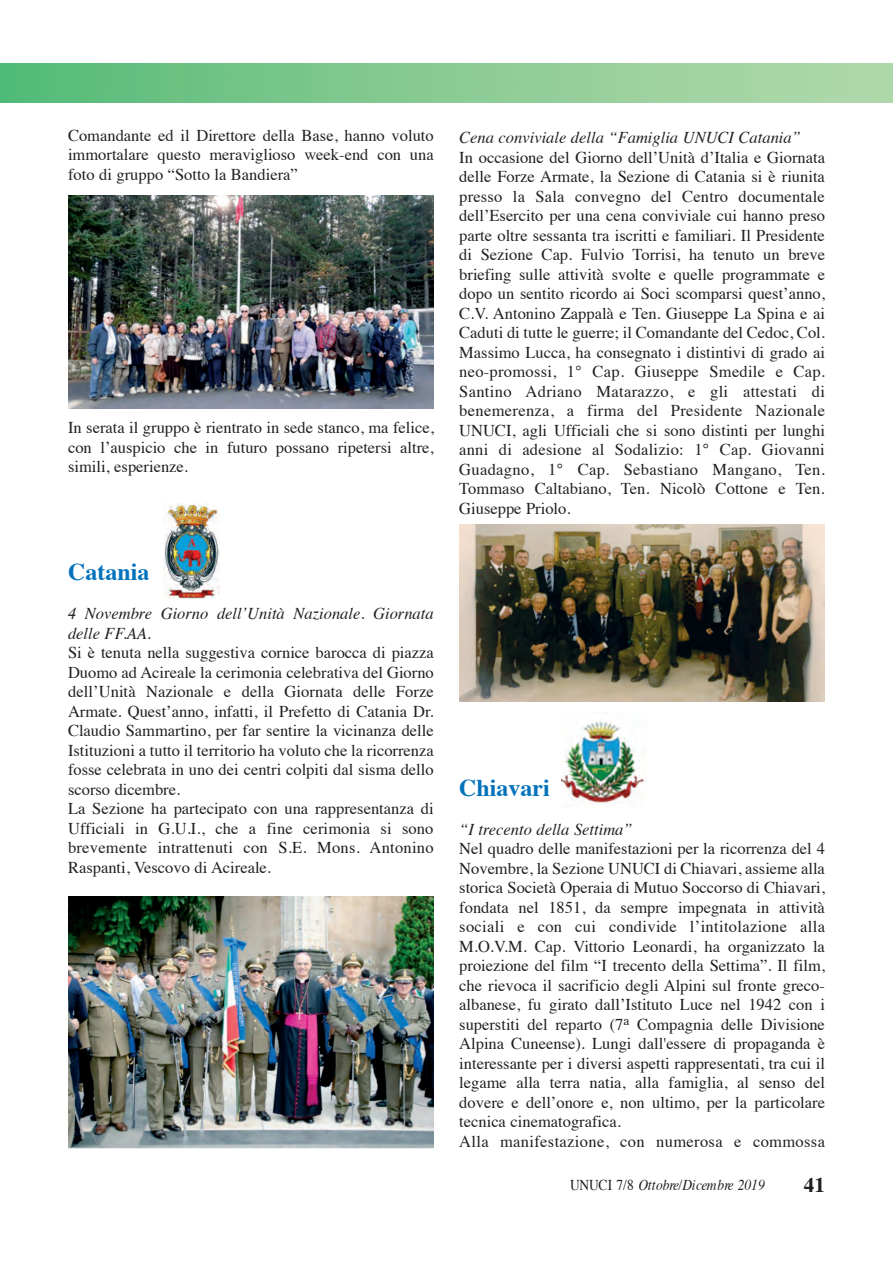
<style>
.page{position:relative;width:893px;height:1263px;background:#fff}
.page>*{position:absolute;margin:0;border:0;box-sizing:border-box;transform-origin:0 0}
.t1{font:700 24px "Times";color:#0072bc}
.t2{font:700 21px "Times";color:#231f20}
.t3{font:16.5px/19.5px "Times";color:#231f20}
.t4{font:italic 15px "Times";color:#231f20;scale:.9 1}
.s1{font-style:italic}
.s2{font-style:normal}
</style>
<div class="page">
<img style="left:0;top:64px;width:893px;height:39px">
<img style="left:68px;top:196px;width:366px;height:212px">
<img style="left:459px;top:525px;width:366px;height:176px">
<img style="left:163px;top:503px;width:56px;height:96px">
<img style="left:68px;top:896px;width:366px;height:252px">
<img style="left:561px;top:721px;width:84px;height:87px">
<p class="t3" style="left:68px;top:127px;width:367px;text-align:justify">Comandante ed il Direttore della Base, hanno voluto immortalare questo meraviglioso week-end con una foto di gruppo “Sotto la Bandiera”</p>
<p class="t3" style="left:68px;top:419px;width:367px;text-align:justify">In serata il gruppo è rientrato in sede stanco, ma felice, con l’auspicio che in futuro possano ripetersi altre, simili, esperienze.</p>
<p class="t1" style="left:68px;top:562px;width:83px">Catania</p>
<p class="t3" style="left:68px;top:605px;width:367px"><span class="s1">4 Novembre Giorno dell’Unità Nazionale. Giornata delle FF.AA.<br></span>Si è tenuta nella suggestiva cornice barocca di piazza Duomo ad Acireale la cerimonia celebrativa del Giorno dell’Unità Nazionale e della Giornata delle Forze Armate. Quest’anno, infatti, il Prefetto di Catania Dr.<br>Claudio Sammartino, per far sentire la vicinanza delle Istituzioni a tutto il territorio ha voluto che la ricorrenza fosse celebrata in uno dei centri colpiti dal sisma dello scorso dicembre.<br>La Sezione ha partecipato con una rappresentanza di Ufficiali in G.U.I., che a fine cerimonia si sono brevemente intrattenuti con S.E. Mons. Antonino Raspanti, Vescovo di Acireale.</p>
<p class="t3" style="left:459px;top:129px;width:367px"><span class="s1">Cena conviviale della “Famiglia UNUCI Catania”<br></span>In occasione del Giorno dell’Unità d’Italia e Giornata delle Forze Armate, la Sezione di Catania si è riunita presso la Sala convegno del Centro documentale dell’Esercito per una cena conviviale cui hanno preso parte oltre sessanta tra iscritti e familiari. Il Presidente di Sezione Cap. Fulvio Torrisi, ha tenuto un breve briefing sulle attività svolte e quelle programmate e dopo un sentito ricordo ai Soci scomparsi quest’anno, C.V. Antonino Zappalà e Ten. Giuseppe La Spina e ai Caduti di tutte le guerre; il Comandante del Cedoc, Col.<br>Massimo Lucca, ha consegnato i distintivi di grado ai neo-promossi, 1° Cap. Giuseppe Smedile e Cap.<br>Santino Adriano Matarazzo, e gli attestati di benemerenza, a firma del Presidente Nazionale UNUCI, agli Ufficiali che si sono distinti per lunghi anni di adesione al Sodalizio: 1° Cap. Giovanni Guadagno, 1° Cap. Sebastiano Mangano, Ten.<br>Tommaso Caltabiano, Ten. Nicolò Cottone e Ten.<br>Giuseppe Priolo.</p>
<p class="t1" style="left:459px;top:778px;width:92px">Chiavari</p>
<p class="t3" style="left:459px;top:821px;width:367px"><span class="s1">“I trecento della Settima”<br></span>Nel quadro delle manifestazioni per la ricorrenza del 4<br>Novembre, la Sezione UNUCI di Chiavari, assieme alla storica Società Operaia di Mutuo Soccorso di Chiavari, fondata nel 1851, da sempre impegnata in attività sociali e con cui condivide l’intitolazione alla M.O.V.M. Cap. Vittorio Leonardi, ha organizzato la proiezione del film “I trecento della Settima”. Il film, che rievoca il sacrificio degli Alpini sul fronte greco&shy;albanese, fu girato dall’Istituto Luce nel 1942 con i superstiti del reparto (7<sup>a</sup> Compagnia delle Divisione Alpina Cuneense). Lungi dall'essere di propaganda è interessante per i diversi aspetti rappresentati, tra cui il legame alla terra natia, alla famiglia, al senso del dovere e dell’onore e, non ultimo, per la particolare tecnica cinematografica.<br>Alla manifestazione, con numerosa e commossa</p>
<p class="t4" style="left:570px;top:1179px;width:218px"><span class="s2">UNUCI 7/8</span> Ottobre/Dicembre 2019</p>
<p class="t2" style="left:804px;top:1176px;width:22px">41</p>
</div>
